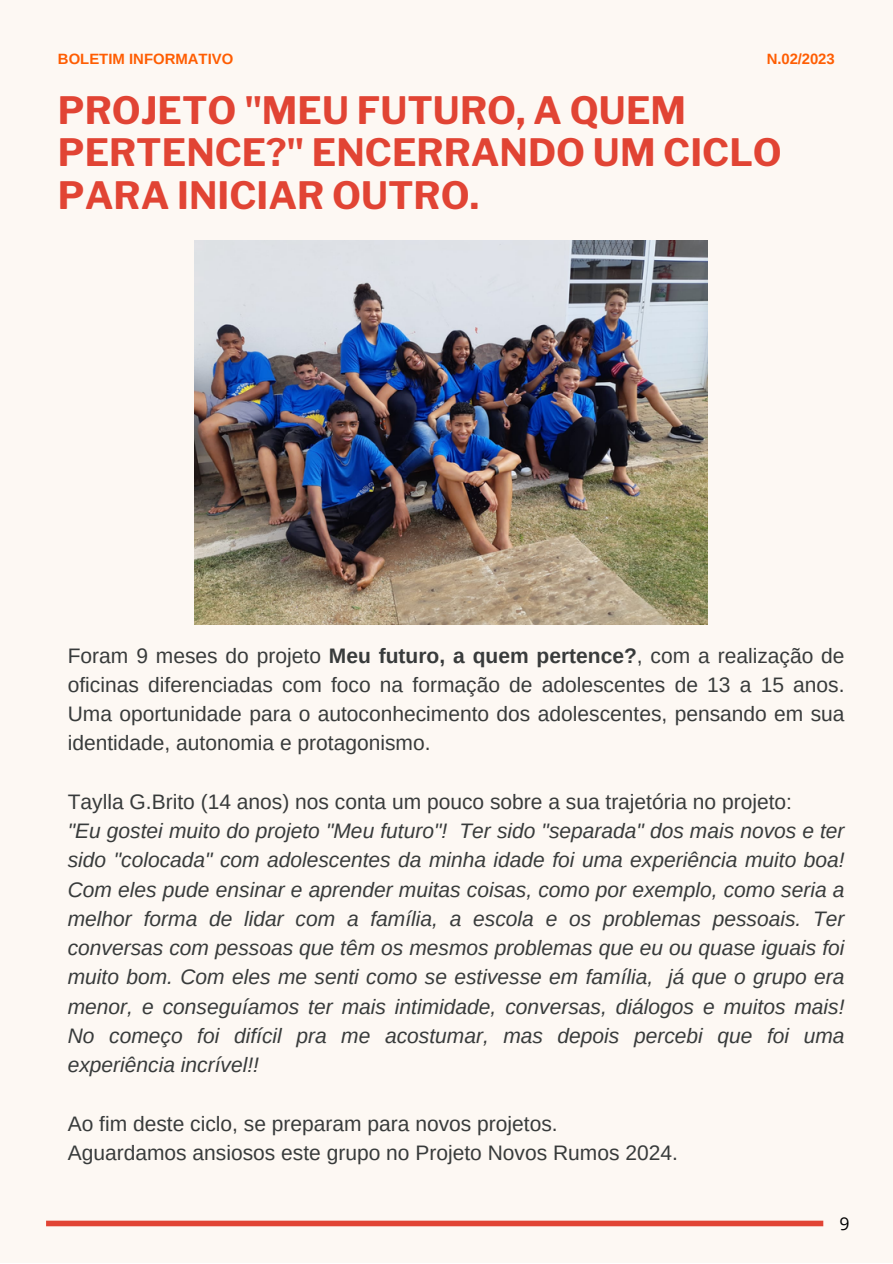
<style>
.page{position:relative;width:893px;height:1264px;background:#fff}
.page>*{position:absolute;margin:0;border:0;box-sizing:border-box;transform-origin:0 0}
.t1{font:700 37.5px/42.8px "Libre Franklin";color:#e14434}
.t2{font:italic 21px/29.2px "Arimo";color:#383b3b;text-align:justify}
.t3{font:21px/29.2px "Arimo";color:#383b3b;text-align:justify}
.t4{font:17.7px "Open Sans";color:#000}
.t5{font:700 14.85px "Arimo";color:#ff5d02}
.s1{font-weight:700}
</style>
<div class="page">
<div style="left:0;top:0;width:892px;height:1262px;background:#fdf8f3"></div>
<div style="left:46px;top:1220px;width:777px;height:6px;background:#e14434"></div>
<img style="left:195px;top:240px;width:512px;height:385px">
<p class="t5" style="left:58px;top:50px;width:177px">BOLETIM INFORMATIVO</p>
<p class="t5" style="left:766px;top:50px;width:69px">N.02/2023</p>
<p class="t1" style="left:58px;top:89px;width:725px">PROJETO "MEU FUTURO, A QUEM<br>PERTENCE?" ENCERRANDO UM CICLO</p>
<p class="t1" style="left:58px;top:174px;width:422px">PARA INICIAR OUTRO.</p>
<p class="t3" style="left:68px;top:640px;width:778px">Foram 9 meses do projeto <span class="s1">Meu futuro, a quem pertence?</span>, com a realização de oficinas diferenciadas com foco na formação de adolescentes de 13 a 15 anos.<br>Uma oportunidade para o autoconhecimento dos adolescentes, pensando em sua identidade, autonomia e protagonismo.</p>
<p class="t3" style="left:68px;top:787px;width:725px">Taylla G.Brito (14 anos) nos conta um pouco sobre a sua trajetória no projeto:</p>
<p class="t2" style="left:68px;top:816px;width:778px">"Eu gostei muito do projeto "Meu futuro"! Ter sido "separada" dos mais novos e ter sido "colocada" com adolescentes da minha idade foi uma experiência muito boa!<br>Com eles pude ensinar e aprender muitas coisas, como por exemplo, como seria a melhor forma de lidar com a família, a escola e os problemas pessoais. Ter conversas com pessoas que têm os mesmos problemas que eu ou quase iguais foi muito bom. Com eles me senti como se estivesse em família, já que o grupo era menor, e conseguíamos ter mais intimidade, conversas, diálogos e muitos mais!<br>No começo foi difícil pra me acostumar, mas depois percebi que foi uma experiência incrível!!</p>
<p class="t3" style="left:68px;top:1108px;width:491px">Ao fim deste ciclo, se preparam para novos projetos.</p>
<p class="t3" style="left:68px;top:1137px;width:611px">Aguardamos ansiosos este grupo no Projeto Novos Rumos 2024.</p>
<p class="t4" style="left:839px;top:1210px;width:12px">9</p>
</div>
